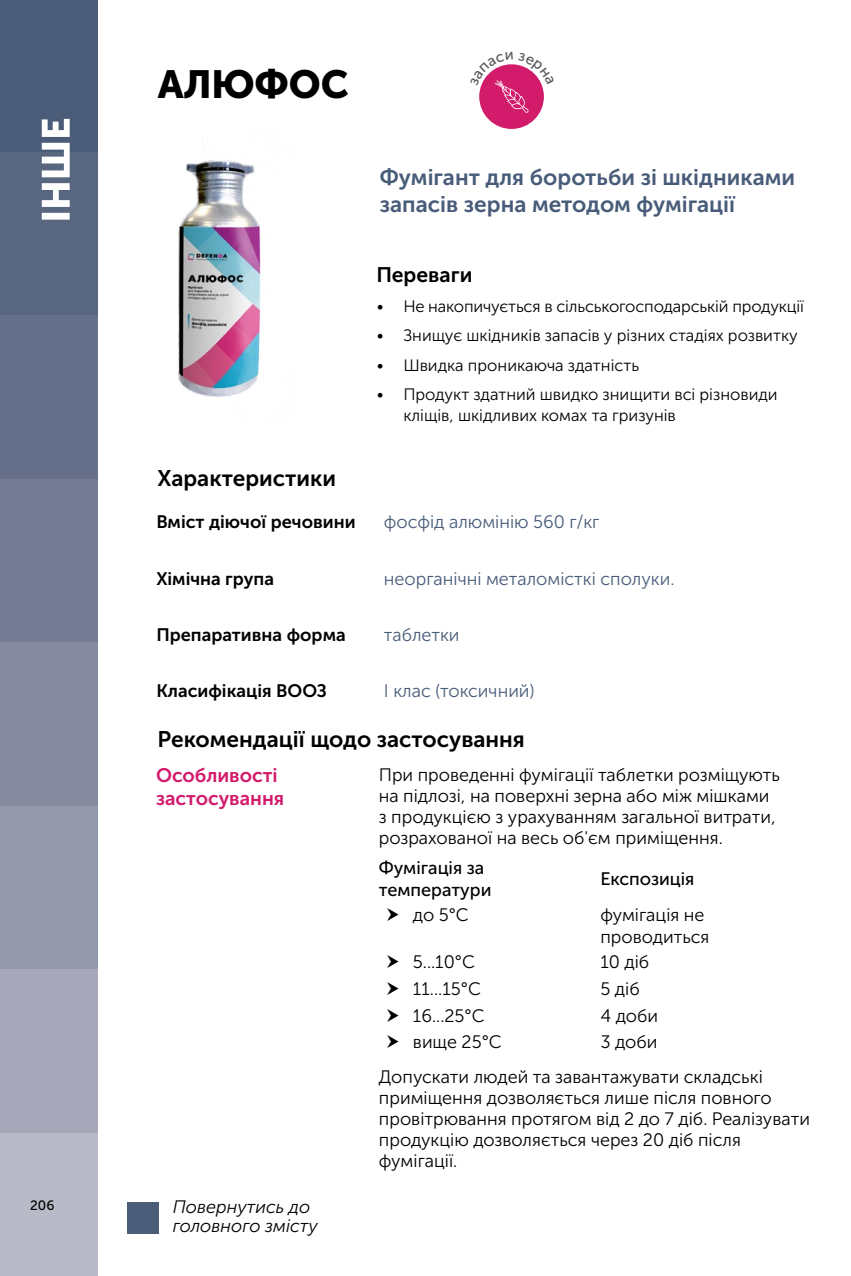
<style>
.page{position:relative;width:851px;height:1276px;background:#fff}
.page>*{position:absolute;margin:0;border:0;box-sizing:border-box;transform-origin:0 0}
.t1{font:39px "Museo Sans Cyrl 900";color:#000}
.t2{font:22.5px/27px "Museo Sans Cyrl 700";color:#485c79}
.t3{font:22.5px "Museo Sans Cyrl 700";color:#000}
.t4{font:21px "Museo Sans Cyrl 700";color:#000}
.t5{font:19.5px/23.4px "Museo Sans Cyrl 700";color:#d21b6b}
.t6{font:18px/21px "Museo Sans Cyrl 300";color:#000}
.t7{font:18px "Museo Sans Cyrl 300";color:#485c79}
.t8{font:18px "Museo Sans Cyrl 700";color:#000}
.t9{font:18px/21.6px "Museo Sans Cyrl 500";color:#000}
.t10{font:italic 18px/19.5px "Museo Sans Cyrl 300";color:#000}
.t11{font:16.5px/21px "Museo Sans Cyrl 300";color:#000}
.t12{font:13.5px "Museo Sans Cyrl 500";color:#000}
</style>
<div class="page">
<div style="left:0;top:0;width:98px;height:152px;background:#4a5c78"></div>
<div style="left:0;top:152px;width:98px;height:163px;background:#596680"></div>
<div style="left:0;top:315px;width:98px;height:164px;background:#66708a"></div>
<div style="left:0;top:479px;width:98px;height:163px;background:#757d94"></div>
<div style="left:0;top:642px;width:98px;height:164px;background:#858a9e"></div>
<div style="left:0;top:806px;width:98px;height:163px;background:#9499ab"></div>
<div style="left:0;top:969px;width:98px;height:164px;background:#a6a8ba"></div>
<div style="left:0;top:1133px;width:98px;height:143px;background:#b8bac7"></div>
<svg style="left:42px;top:119px;width:28px;height:101px"></svg>
<img style="left:178px;top:141px;width:83px;height:256px">
<div style="left:479px;top:64px;width:65px;height:65px;background:#d21b6b;border-radius:50%"></div>
<div style="left:128px;top:1202px;width:31px;height:31px;background:#4a5c78"></div>
<svg style="left:479px;top:64px;width:65px;height:49px"></svg>
<h1 class="t1" style="left:158px;top:62px;width:192px">АЛЮФОС</h1>
<p class="t3" style="left:157px;top:465px;width:180px">Характеристики</p>
<p class="t2" style="left:380px;top:164px;width:416px">Фумігант для боротьби зі шкідниками запасів зерна методом фумігації</p>
<p class="t4" style="left:376px;top:263px;width:98px">Переваги</p>
<p class="t11" style="left:376px;top:296px;width:429px">• Не накопичується в сільськогосподарській продукції</p>
<p class="t11" style="left:376px;top:325px;width:423px">• Знищує шкідників запасів у різних стадіях розвитку</p>
<p class="t11" style="left:376px;top:355px;width:264px">• Швидка проникаюча здатність</p>
<p class="t11" style="left:403px;top:384px;width:376px;text-indent:-27px">• Продукт здатний швидко знищити всі різновиди кліщів, шкідливих комах та гризунів</p>
<p class="t8" style="left:156px;top:511px;width:201px">Вміст діючої речовини</p>
<p class="t7" style="left:384px;top:512px;width:217px">фосфід алюмінію 560 г/кг</p>
<p class="t8" style="left:156px;top:569px;width:119px">Хімічна група</p>
<p class="t7" style="left:384px;top:569px;width:292px">неорганічні металомісткі сполуки.</p>
<p class="t8" style="left:156px;top:625px;width:191px">Препаративна форма</p>
<p class="t7" style="left:384px;top:625px;width:77px">таблетки</p>
<p class="t8" style="left:156px;top:681px;width:172px">Класифікація ВООЗ</p>
<p class="t7" style="left:384px;top:681px;width:152px">І клас (токсичний)</p>
<p class="t3" style="left:157px;top:727px;width:369px">Рекомендації щодо застосування</p>
<p class="t5" style="left:156px;top:763px;width:130px">Особливості застосування</p>
<p class="t6" style="left:379px;top:764px;width:402px">При проведенні фумігації таблетки розміщують на підлозі, на поверхні зерна або між мішками з продукцією з урахуванням загальної витрати, розрахованої на весь об'єм приміщення.</p>
<p class="t9" style="left:379px;top:857px;width:114px">Фумігація за температури</p>
<p class="t9" style="left:600px;top:868px;width:96px">Експозиція</p>
<p class="t6" style="left:413px;top:904px;width:57px">до 5°С</p>
<p class="t6" style="left:600px;top:904px;width:111px;line-height:21.6px">фумігація не проводиться</p>
<p class="t6" style="left:413px;top:952px;width:64px">5...10°С</p>
<p class="t6" style="left:600px;top:952px;width:50px">10 діб</p>
<p class="t6" style="left:413px;top:978px;width:69px">11...15°С</p>
<p class="t6" style="left:600px;top:978px;width:41px">5 діб</p>
<p class="t6" style="left:413px;top:1005px;width:73px">16...25°С</p>
<p class="t6" style="left:600px;top:1005px;width:59px">4 доби</p>
<p class="t6" style="left:413px;top:1031px;width:90px">вище 25°C</p>
<p class="t6" style="left:379px;top:1025px;width:385px;line-height:34.3px;text-indent:221px">3 доби<br>Допускати людей та завантажувати складські</p>
<p class="t6" style="left:379px;top:1087px;width:432px">приміщення дозволяється лише після повного провітрювання протягом від 2 до 7 діб. Реалізувати продукцію дозволяється через 20 діб після фумігації.</p>
<p class="t12" style="left:30px;top:1198px;width:26px">206</p>
<p class="t10" style="left:173px;top:1197px;width:147px">Повернутись до головного змісту</p>
<p class="t12" style="left:43px;top:1200px;width:26px">206</p>
</div>
